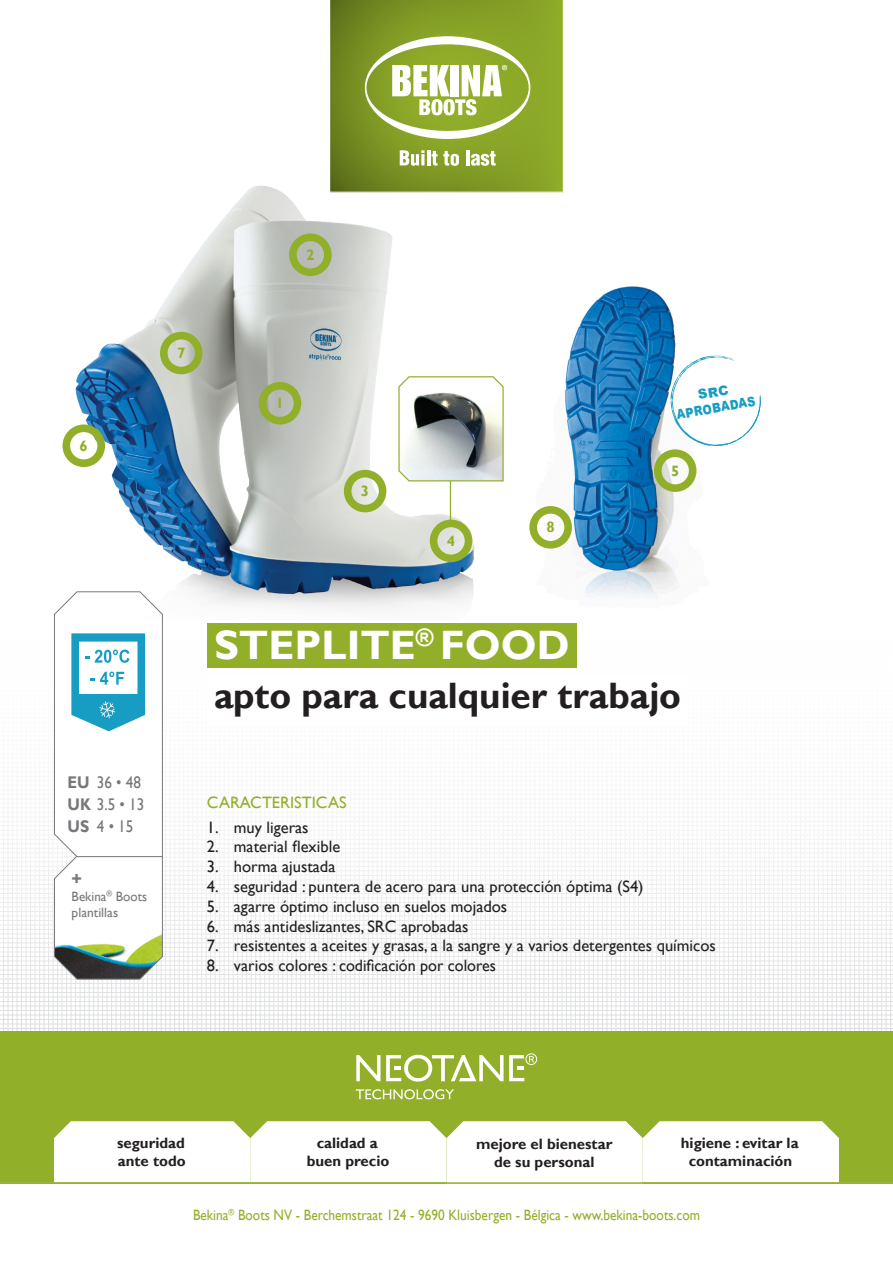
<style>
.page{position:relative;width:893px;height:1263px;background:#fff}
.page>*{position:absolute;margin:0;border:0;box-sizing:border-box;transform-origin:0 0}
.Paragraph_body_text{font:700 41.1px "Gill Sans";color:#fff}
.Paragraph_body_text-2{font:700 36.75px "Gill Sans";color:#231f20}
.Paragraph_body_text-3{font:700 18px "Gill Sans";color:#76787b}
.t1{font:16.8px "Gill Sans";color:#76787b;scale:.9 1}
.t2{font:16.5px "Gill Sans";color:#231f20}
.Paragraph_body_text-4{font:16.5px "Gill Sans";color:#92af2a}
.Paragraph_body_text-5{font:700 15px/18px "Gill Sans";color:#231f20;text-align:center}
.Paragraph_body_text-6{font:15px "Gill Sans";color:#92af2a;scale:.89 1}
.t3{font:700 15px "Gill Sans";color:#92af2a}
.Paragraph_body_text-7{font:13.5px/16.2px "Gill Sans";color:#76787b}
.t4{font:900 13.2px "Arial";color:#179cc3;scale:.85 1}
.s1{font-weight:700}
</style>
<div class="page">
<svg style="left:0;top:667px;width:893px;height:365px"></svg>
<img style="left:530px;top:286px;width:191px;height:313px">
<div style="left:0;top:1032px;width:893px;height:150px;background:#92af2a"></div>
<svg style="left:330px;top:0;width:234px;height:193px;background:#829b28"></svg>
<svg style="left:365px;top:36px;width:165px;height:103px"></svg>
<svg style="left:356px;top:1055px;width:24px;height:26px"></svg>
<svg style="left:386px;top:1053px;width:151px;height:28px"></svg>
<svg style="left:356px;top:1089px;width:98px;height:10px"></svg>
<svg style="left:54px;top:620px;width:109px;height:360px"></svg>
<div style="left:207px;top:623px;width:370px;height:44px;background:#92af2a"></div>
<img style="left:54px;top:140px;width:449px;height:480px">
<div style="left:63px;top:424px;width:42px;height:43px;border:8px solid #92af2a;border-radius:50%"></div>
<div style="left:160px;top:332px;width:43px;height:42px;border:8px solid #92af2a;border-radius:50%"></div>
<div style="left:289px;top:233px;width:43px;height:43px;border:8px solid #92af2a;border-radius:50%"></div>
<div style="left:259px;top:382px;width:42px;height:42px;border:8px solid #92af2a;border-radius:50%"></div>
<div style="left:344px;top:470px;width:42px;height:42px;border:8px solid #92af2a;border-radius:50%"></div>
<div style="left:430px;top:520px;width:42px;height:42px;border:8px solid #92af2a;border-radius:50%"></div>
<svg style="left:398px;top:375px;width:106px;height:107px"></svg>
<hr style="left:450px;top:481px;width:1px;height:40px;background:#92af2a">
<div style="left:654px;top:449px;width:42px;height:43px;border:8px solid #92af2a;border-radius:50%"></div>
<div style="left:529px;top:506px;width:43px;height:43px;border:8px solid #92af2a;border-radius:50%"></div>
<div style="left:54px;top:1121px;width:785px;height:61px;background:#fff"></div>
<hr style="left:0;top:1182px;width:893px;height:2px;background:#92af2a">
<div style="left:208px;top:676px;width:480px;height:49px;background:#fff"></div>
<svg style="left:671px;top:356px;width:90px;height:90px"></svg>
<p class="t3" style="left:306px;top:246px;width:10px">2</p>
<p class="t3" style="left:80px;top:437px;width:10px">6</p>
<p class="t3" style="left:177px;top:344px;width:10px">7</p>
<p class="t3" style="left:276px;top:394px;width:10px">1</p>
<p class="t3" style="left:361px;top:482px;width:10px">3</p>
<p class="t3" style="left:447px;top:532px;width:10px">4</p>
<p class="t3" style="left:546px;top:518px;width:10px">8</p>
<p class="t4" style="left:675px;top:405px;width:96px;rotate:-10deg">APROBADAS</p>
<p class="t3" style="left:671px;top:462px;width:10px">5</p>
<p class="t1" style="left:68px;top:772px;width:83px"><span class="s1">EU</span> 36 • 48</p>
<p class="t1" style="left:68px;top:794px;width:87px"><span class="s1">UK</span> 3.5 • 13</p>
<p class="t1" style="left:68px;top:817px;width:75px"><span class="s1">US</span> 4 • 15</p>
<p class="Paragraph_body_text-3" style="left:72px;top:868px;width:12px">+</p>
<p class="Paragraph_body_text-7" style="left:72px;top:888px;width:77px">Bekina<sup>®</sup> Boots plantillas</p>
<p class="Paragraph_body_text" style="left:214px;top:620px;width:357px">STEPLITE<sup>®</sup> FOOD</p>
<p class="Paragraph_body_text-2" style="left:214px;top:673px;width:468px">apto para cualquier trabajo</p>
<p class="Paragraph_body_text-4" style="left:207px;top:793px;width:141px">CARACTERISTICAS</p>
<p class="t2" style="left:207px;top:817px;width:103px">1. muy ligeras</p>
<p class="t2" style="left:207px;top:837px;width:135px">2. material flexible</p>
<p class="t2" style="left:207px;top:857px;width:130px">3. horma ajustada</p>
<p class="t2" style="left:207px;top:877px;width:438px">4. seguridad : puntera de acero para una protección óptima (S4)</p>
<p class="t2" style="left:207px;top:896px;width:302px">5. agarre óptimo incluso en suelos mojados</p>
<p class="t2" style="left:207px;top:916px;width:263px">6. más antideslizantes, SRC aprobadas</p>
<p class="t2" style="left:207px;top:936px;width:510px">7. resistentes a aceites y grasas, a la sangre y a varios detergentes químicos</p>
<p class="t2" style="left:207px;top:956px;width:290px">8. varios colores : codificación por colores</p>
<p class="Paragraph_body_text-5" style="left:117px;top:1134px;width:69px">seguridad</p>
<p class="Paragraph_body_text-5" style="left:118px;top:1152px;width:69px">ante todo</p>
<p class="Paragraph_body_text-5" style="left:317px;top:1134px;width:63px">calidad a</p>
<p class="Paragraph_body_text-5" style="left:307px;top:1152px;width:84px">buen precio</p>
<p class="Paragraph_body_text-5" style="left:476px;top:1135px;width:138px">mejore el bienestar de su personal</p>
<p class="Paragraph_body_text-5" style="left:681px;top:1134px;width:119px">higiene : evitar la contaminación</p>
<p class="Paragraph_body_text-6" style="left:193px;top:1206px;width:571px">Bekina<sup>®</sup> Boots NV - Berchemstraat 124 - 9690 Kluisbergen - Bélgica - www.bekina-boots.com</p>
</div>
